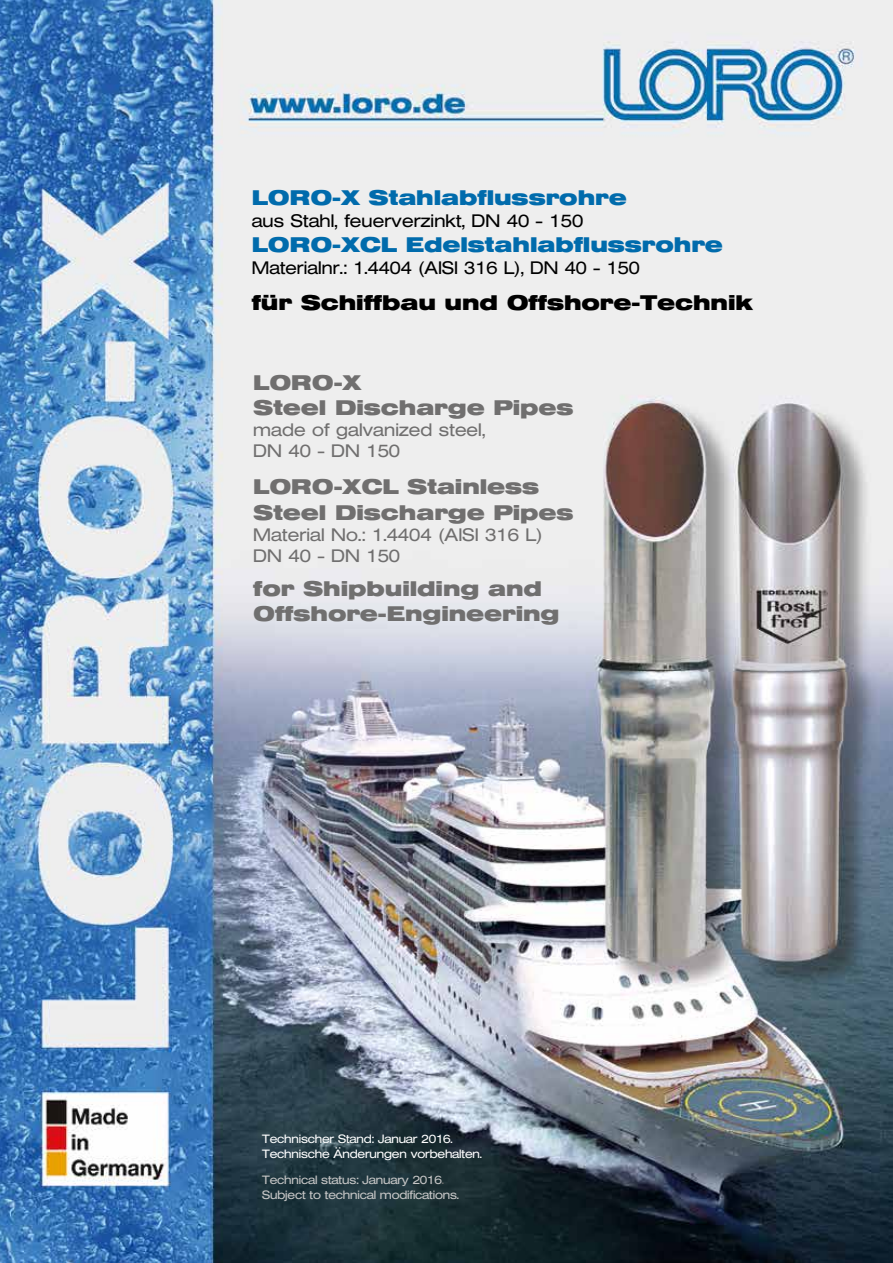
<style>
.page{position:relative;width:893px;height:1263px;background:#fff}
.page>*{position:absolute;margin:0;border:0;box-sizing:border-box;transform-origin:0 0}
.t1{font:700 21px/25.2px "Helvetica Extended BQ";color:#706f6f}
.t2{font:700 21px "Helvetica Extended BQ";color:#006bac}
.t3{font:700 21px "Helvetica Extended BQ";color:#000}
.t4{font:300 18px/21px "Helvetica Extended BQ";color:#706f6f}
.t5{font:300 18px "Helvetica Extended BQ";color:#000}
.t6{font:300 12px/14.4px "Helvetica Extended BQ";letter-spacing:-.02em;color:#fff}
.t7{font:300 12px/14.4px "Helvetica Extended BQ";letter-spacing:-.02em;color:#c6c6c6}
.s1{color:#706f6f}
</style>
<div class="page">
<img style="left:0;top:0;width:893px;height:1263px">
<p class="t2" style="left:252px;top:186px;width:376px">LORO-X Stahlabflussrohre</p>
<p class="t5" style="left:252px;top:210px;width:333px">aus Stahl, feuerverzinkt, DN 40 - 150</p>
<p class="t2" style="left:252px;top:232px;width:473px">LORO-XCL Edelstahlabflussrohre</p>
<p class="t5" style="left:252px;top:257px;width:390px">Materialnr.: 1.4404 (AISI 316 L), DN 40 - 150</p>
<p class="t3" style="left:252px;top:290px;width:502px">für Schiffbau und Offshore-Technik</p>
<p class="t1" style="left:253px;top:370px;width:322px">LORO-X<br>Steel Discharge Pipes</p>
<p class="t4" style="left:253px;top:420px;width:234px">made of galvanized steel,<br>DN 40 - DN 150</p>
<p class="t1" style="left:253px;top:475px;width:322px">LORO-XCL Stainless<br>Steel Discharge Pipes</p>
<p class="t4" style="left:253px;top:524px;width:291px">Material No.: 1.4404 (AISI 316 L)<br>DN 40 - DN 150</p>
<p class="t1" style="left:253px;top:576px;width:308px">for Shipbuilding and<br>Offshore-Engineering</p>
<p class="t6" style="left:262px;top:1132px;width:221px">Technischer Stand: Januar 2016.<br>Technische Änderungen vorbehalten.</p>
<p class="t7" style="left:262px;top:1173px;width:198px">Technical status: January 2016<span class="s1">.<br></span>Subject to technical modifications.</p>
</div>
